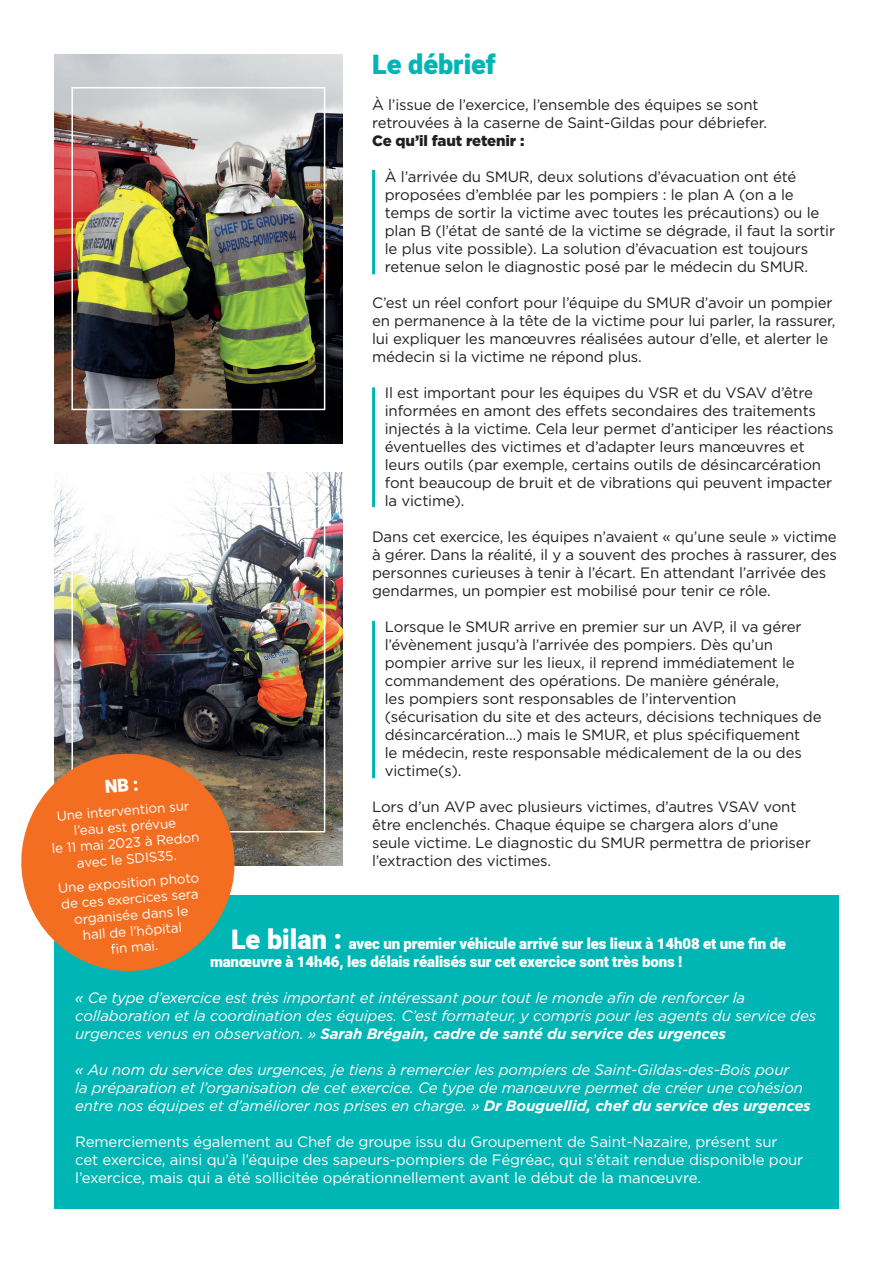
<style>
.page{position:relative;width:893px;height:1263px;background:#fff}
.page>*{position:absolute;margin:0;border:0;box-sizing:border-box;transform-origin:0 0}
.t1{font:900 27px "Heebo";color:#00b6b5}
.t2{font:15px/18px "Gotham";letter-spacing:-.01em;color:#231f20}
.t3{font:italic 15px/18px "Gotham";letter-spacing:-.01em;color:#fff}
.t4{font:15px/18px "Gotham";letter-spacing:-.01em;color:#fff}
.t5{font:900 15px/18px "Heebo";letter-spacing:-.01em;color:#fff}
.t6{font:900 15px "Gotham";letter-spacing:-.01em;color:#231f20}
.t7{font:13.5px/16.2px "Gotham";color:#fff;text-align:center}
.s1{font-size:27px}
.s2{font-weight:700}
</style>
<div class="page">
<div style="left:54px;top:895px;width:785px;height:314px;background:#00b6b5"></div>
<hr style="left:372px;top:170px;width:3px;height:104px;background:#00b6b5">
<hr style="left:372px;top:387px;width:3px;height:120px;background:#00b6b5">
<hr style="left:372px;top:621px;width:3px;height:157px;background:#00b6b5">
<img style="left:54px;top:54px;width:289px;height:389px">
<div style="left:71px;top:87px;width:254px;height:323px;border:2px solid #fff"></div>
<img style="left:54px;top:472px;width:289px;height:394px">
<div style="left:71px;top:506px;width:254px;height:326px;border:2px solid #fff"></div>
<svg style="left:21px;top:749px;width:218px;height:222px;fill:#f36e21"></svg>
<svg style="left:105px;top:778px;width:33px;height:15px"></svg>
<h1 class="t1" style="left:372px;top:45px;width:125px">Le débrief</h1>
<p class="t2" style="left:372px;top:95px;width:397px">À l’issue de l’exercice, l’ensemble des équipes se sont retrouvées à la caserne de Saint-Gildas pour débriefer.</p>
<p class="t6" style="left:372px;top:130px;width:154px">Ce qu’il faut retenir :</p>
<p class="t2" style="left:385px;top:167px;width:452px">À l’arrivée du SMUR, deux solutions d’évacuation ont été proposées d’emblée par les pompiers : le plan A (on a le temps de sortir la victime avec toutes les précautions) ou le plan B (l’état de santé de la victime se dégrade, il faut la sortir le plus vite possible). La solution d’évacuation est toujours retenue selon le diagnostic posé par le médecin du SMUR.</p>
<p class="t2" style="left:372px;top:293px;width:465px">C’est un réel confort pour l’équipe du SMUR d’avoir un pompier en permanence à la tête de la victime pour lui parler, la rassurer, lui expliquer les manœuvres réalisées autour d’elle, et alerter le médecin si la victime ne répond plus.</p>
<p class="t2" style="left:385px;top:383px;width:450px">Il est important pour les équipes du VSR et du VSAV d’être informées en amont des effets secondaires des traitements injectés à la victime. Cela leur permet d’anticiper les réactions éventuelles des victimes et d’adapter leurs manœuvres et leurs outils (par exemple, certains outils de désincarcération font beaucoup de bruit et de vibrations qui peuvent impacter la victime).</p>
<p class="t2" style="left:372px;top:527px;width:466px">Dans cet exercice, les équipes n’avaient « qu’une seule » victime à gérer. Dans la réalité, il y a souvent des proches à rassurer, des personnes curieuses à tenir à l’écart. En attendant l’arrivée des gendarmes, un pompier est mobilisé pour tenir ce rôle.</p>
<p class="t2" style="left:385px;top:617px;width:438px">Lorsque le SMUR arrive en premier sur un AVP, il va gérer l’évènement jusqu’à l’arrivée des pompiers. Dès qu’un pompier arrive sur les lieux, il reprend immédiatement le commandement des opérations. De manière générale,<br>les pompiers sont responsables de l’intervention (sécurisation du site et des acteurs, décisions techniques de désincarcération…) mais le SMUR, et plus spécifiquement<br>le médecin, reste responsable médicalement de la ou des victime(s).</p>
<p class="t2" style="left:372px;top:797px;width:440px">Lors d’un AVP avec plusieurs victimes, d’autres VSAV vont être enclenchés. Chaque équipe se chargera alors d’une seule victime. Le diagnostic du SMUR permettra de prioriser l’extraction des victimes.</p>
<p class="t7" style="left:49px;top:807px;width:150px;rotate:-4deg">Une intervention sur l’eau est prévue<br>le 11 mai 2023 à Redon avec le SDIS35.</p>
<p class="t7" style="left:58px;top:879px;width:143px;rotate:-4deg">Une exposition photo de ces exercices sera organisée dans le<br>hall de l’hôpital<br>fi n mai.</p>
<p class="t5" style="left:210px;top:935px;width:578px;text-indent:21px"><span class="s1">Le bilan :</span> avec un premier véhicule arrivé sur les lieux à 14h08 et une fin de manœuvre à 14h46, les délais réalisés sur cet exercice sont très bons !</p>
<p class="t3" style="left:75px;top:988px;width:742px">« Ce type d’exercice est très important et intéressant pour tout le monde afin de renforcer la collaboration et la coordination des équipes. C’est formateur, y compris pour les agents du service des urgences venus en observation. » <span class="s2">Sarah Brégain, cadre de santé du service des urgences</span></p>
<p class="t3" style="left:75px;top:1060px;width:737px">« Au nom du service des urgences, je tiens à remercier les pompiers de Saint-Gildas-des-Bois pour<br>la préparation et l’organisation de cet exercice. Ce type de manœuvre permet de créer une cohésion entre nos équipes et d’améliorer nos prises en charge. » <span class="s2">Dr Bouguellid, chef du service des urgences</span></p>
<p class="t4" style="left:75px;top:1132px;width:730px">Remerciements également au Chef de groupe issu du Groupement de Saint-Nazaire, présent sur cet exercice, ainsi qu’à l’équipe des sapeurs-pompiers de Fégréac, qui s’était rendue disponible pour l’exercice, mais qui a été sollicitée opérationnellement avant le début de la manœuvre.</p>
</div>
